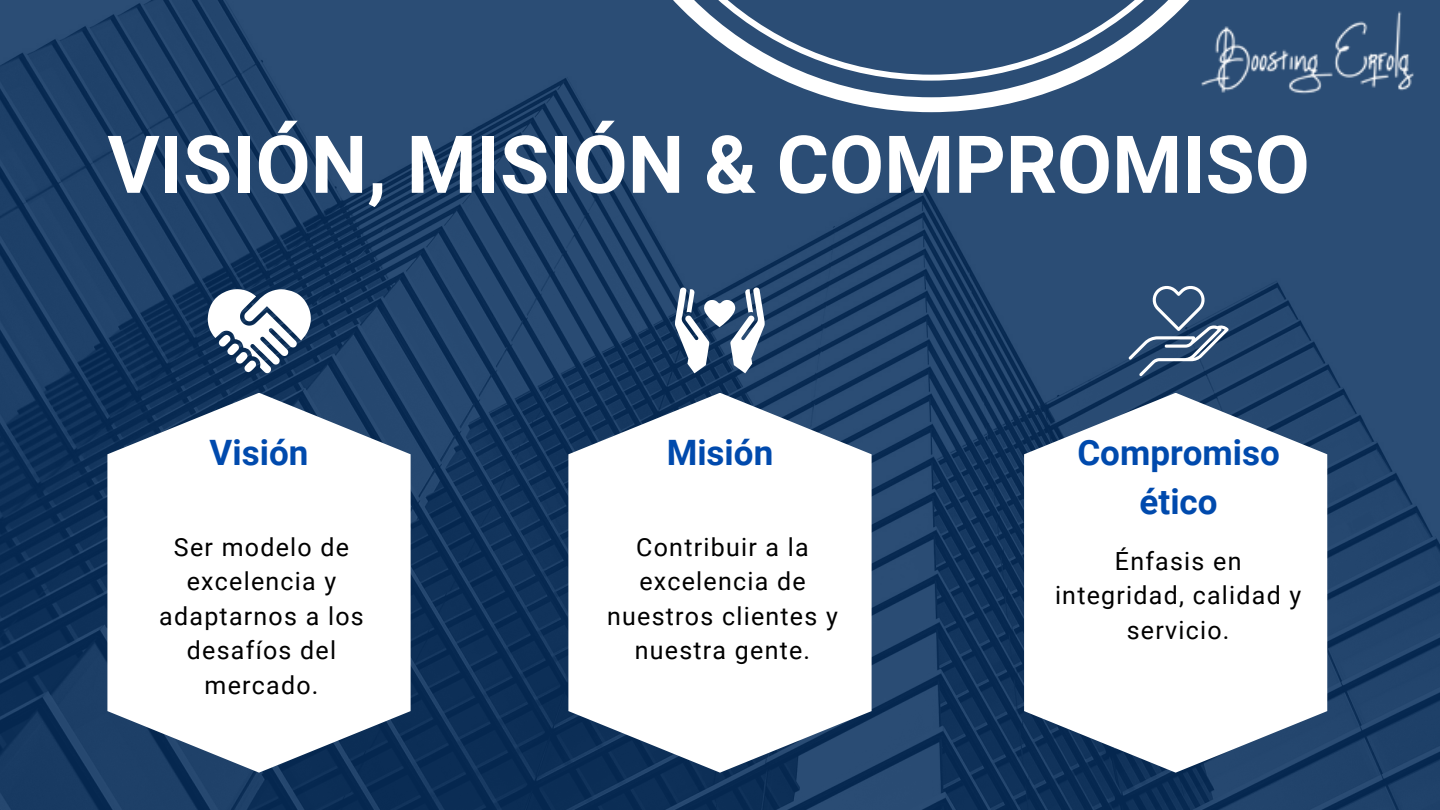
<style>
.page{position:relative;width:1440px;height:810px;background:#fff}
.page>*{position:absolute;margin:0;border:0;box-sizing:border-box;transform-origin:0 0}
.t1{font:700 80px "Roboto";color:#fff}
.t2{font:700 35px "Roboto";color:#004aad}
.t3{font:25px/34.5px "Roboto";letter-spacing:.05em;color:#000;text-align:center}
</style>
<div class="page">
<img style="left:0;top:0;width:1440px;height:810px">
<svg style="left:568px;top:393px;width:304px;height:380px"></svg>
<svg style="left:675px;top:287px;width:90px;height:86px"></svg>
<svg style="left:1129px;top:285px;width:100px;height:91px;background:#466385"></svg>
<svg style="left:208px;top:289px;width:103px;height:84px"></svg>
<svg style="left:107px;top:393px;width:304px;height:380px"></svg>
<svg style="left:1024px;top:393px;width:303px;height:380px"></svg>
<img style="left:1284px;top:0;width:153px;height:104px">
<svg style="left:578px;top:0;width:706px;height:112px;background:#4b688a"></svg>
<svg style="left:610px;top:0;width:643px;height:81px;background:#4a6789"></svg>
<p class="t1" style="left:107px;top:119px;width:1204px">VISIÓN, MISIÓN &amp; COMPROMISO</p>
<p class="t2" style="left:210px;top:433px;width:100px">Visión</p>
<p class="t2" style="left:667px;top:433px;width:108px">Misión</p>
<p class="t2" style="left:1077px;top:433px;width:204px">Compromiso</p>
<p class="t2" style="left:1140px;top:481px;width:80px">ético</p>
<p class="t3" style="left:159px;top:530px;width:206px">Ser modelo de excelencia y adaptarnos a los desafíos del mercado.</p>
<p class="t3" style="left:607px;top:530px;width:232px">Contribuir a la excelencia de nuestros clientes y nuestra gente.</p>
<p class="t3" style="left:1055px;top:544px;width:248px">Énfasis en integridad, calidad y servicio.</p>
</div>
